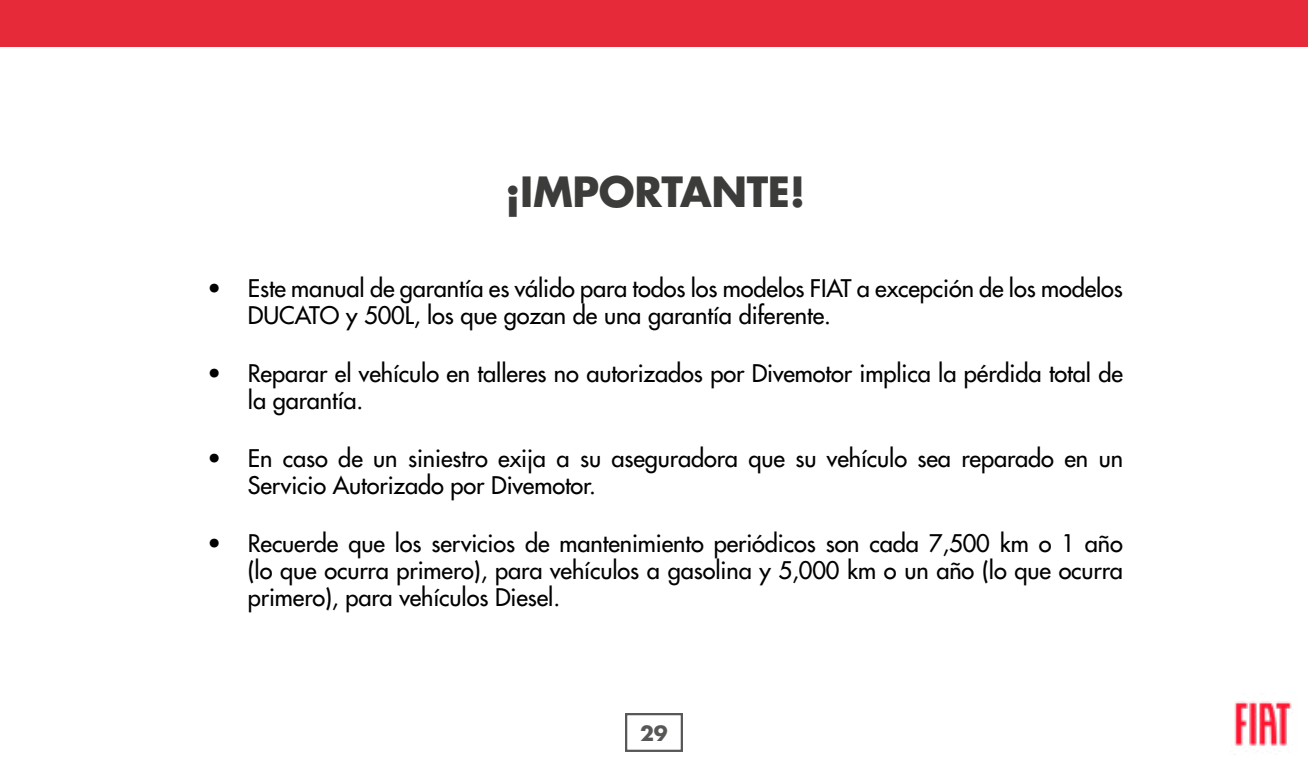
<style>
.page{position:relative;width:1308px;height:766px;background:#fff}
.page>*{position:absolute;margin:0;border:0;box-sizing:border-box;transform-origin:0 0}
.t1{font:700 40.5px "Futura Std";letter-spacing:-.01em;color:#3c3c3b}
.t2{font:500 23.62px/27px "Futura Std";letter-spacing:-.005em;color:#000}
.t3{font:700 20.25px "Futura Std";color:#575756}
</style>
<div class="page">
<div style="left:625px;top:712px;width:58px;height:39px;border:2px solid #575756"></div>
<div style="left:0;top:0;width:1307px;height:46px;background:#e62a39"></div>
<img style="left:1234px;top:701px;width:58px;height:45px">
<h1 class="t1" style="left:505px;top:164px;width:302px">¡IMPORTANTE!</h1>
<p class="t2" style="left:248px;top:275px;width:876px;text-indent:-40px">• Este manual de garantía es válido para todos los modelos FIAT a excepción de los modelos<br>DUCATO y 500L, los que gozan de una garantía diferente.</p>
<p class="t2" style="left:248px;top:360px;width:876px;text-indent:-40px">• Reparar el vehículo en talleres no autorizados por Divemotor implica la pérdida total de la garantía.</p>
<p class="t2" style="left:248px;top:445px;width:876px;text-indent:-40px">• En caso de un siniestro exija a su aseguradora que su vehículo sea reparado en un<br>Servicio Autorizado por Divemotor.</p>
<p class="t2" style="left:248px;top:529px;width:876px;text-align:justify;text-indent:-40px">• Recuerde que los servicios de mantenimiento periódicos son cada 7,500 km o 1 año (lo que ocurra primero), para vehículos a gasolina y 5,000 km o un año (lo que ocurra primero), para vehículos Diesel.</p>
<p class="t3" style="left:640px;top:719px;width:29px">29</p>
</div>
